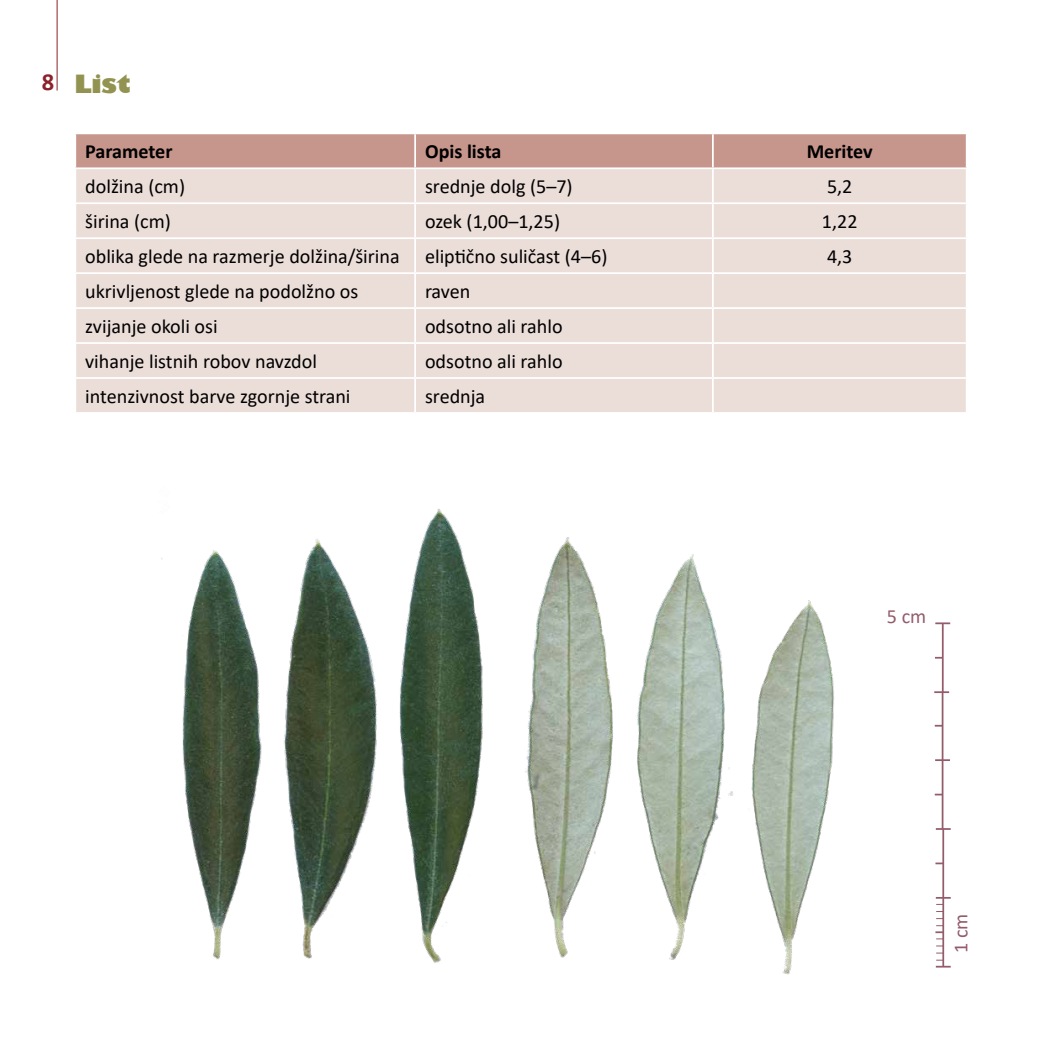
<style>
.page{position:relative;width:1042px;height:1042px;background:#fff}
.page>*{position:absolute;margin:0;border:0;box-sizing:border-box;transform-origin:0 0}
.t1{font:800 24.5px "Gill Sans";color:#929350}
.t2{font:700 24.5px "Calibri";color:#8b2229}
.t3{font:20.12px "Calibri";color:#000}
.t4{font:700 20.12px "Calibri";color:#000}
.t5{font:20.12px "Calibri";color:#925c6b}
</style>
<div class="page">
<hr style="left:57px;top:0;width:1px;height:91px;background:#8b222a">
<div style="left:76px;top:134px;width:890px;height:33px;background:#c6958b"></div>
<div style="left:76px;top:169px;width:890px;height:243px;background:#ebddd8"></div>
<hr style="left:414px;top:134px;width:2px;height:33px;background:#fff">
<hr style="left:712px;top:134px;width:2px;height:33px;background:#fff">
<hr style="left:414px;top:169px;width:2px;height:33px;background:#fff">
<hr style="left:712px;top:169px;width:2px;height:33px;background:#fff">
<hr style="left:74px;top:202px;width:341px;height:2px;background:#fff">
<hr style="left:415px;top:202px;width:298px;height:2px;background:#fff">
<hr style="left:414px;top:204px;width:2px;height:33px;background:#fff">
<hr style="left:713px;top:202px;width:254px;height:2px;background:#fff">
<hr style="left:712px;top:204px;width:2px;height:33px;background:#fff">
<hr style="left:74px;top:237px;width:341px;height:2px;background:#fff">
<hr style="left:415px;top:237px;width:298px;height:2px;background:#fff">
<hr style="left:414px;top:239px;width:2px;height:33px;background:#fff">
<hr style="left:713px;top:237px;width:254px;height:2px;background:#fff">
<hr style="left:712px;top:239px;width:2px;height:33px;background:#fff">
<hr style="left:74px;top:272px;width:341px;height:2px;background:#fff">
<hr style="left:415px;top:272px;width:298px;height:2px;background:#fff">
<hr style="left:414px;top:274px;width:2px;height:33px;background:#fff">
<hr style="left:713px;top:272px;width:254px;height:2px;background:#fff">
<hr style="left:712px;top:274px;width:2px;height:33px;background:#fff">
<hr style="left:74px;top:307px;width:341px;height:2px;background:#fff">
<hr style="left:415px;top:307px;width:298px;height:2px;background:#fff">
<hr style="left:414px;top:309px;width:2px;height:33px;background:#fff">
<hr style="left:713px;top:307px;width:254px;height:2px;background:#fff">
<hr style="left:712px;top:309px;width:2px;height:33px;background:#fff">
<hr style="left:74px;top:342px;width:341px;height:2px;background:#fff">
<hr style="left:415px;top:342px;width:298px;height:2px;background:#fff">
<hr style="left:414px;top:344px;width:2px;height:33px;background:#fff">
<hr style="left:713px;top:342px;width:254px;height:2px;background:#fff">
<hr style="left:712px;top:344px;width:2px;height:33px;background:#fff">
<hr style="left:74px;top:377px;width:341px;height:2px;background:#fff">
<hr style="left:415px;top:377px;width:298px;height:2px;background:#fff">
<hr style="left:414px;top:379px;width:2px;height:33px;background:#fff">
<hr style="left:713px;top:377px;width:254px;height:2px;background:#fff">
<hr style="left:712px;top:379px;width:2px;height:33px;background:#fff">
<img style="left:161px;top:509px;width:673px;height:466px">
<hr style="left:942px;top:829px;width:2px;height:137px;background:#925c6b">
<svg style="left:936px;top:897px;width:14px;height:1px"></svg>
<svg style="left:936px;top:828px;width:14px;height:2px"></svg>
<svg style="left:935px;top:862px;width:8px;height:2px"></svg>
<svg style="left:936px;top:960px;width:14px;height:7px"></svg>
<svg style="left:935px;top:925px;width:8px;height:14px"></svg>
<hr style="left:941px;top:691px;width:2px;height:138px;background:#925c6b">
<svg style="left:934px;top:691px;width:15px;height:2px"></svg>
<svg style="left:935px;top:759px;width:15px;height:2px"></svg>
<hr style="left:942px;top:623px;width:1px;height:69px;background:#925c6b">
<svg style="left:935px;top:622px;width:15px;height:2px"></svg>
<p class="t2" style="left:42px;top:65px;width:14px">8</p>
<p class="t1" style="left:74px;top:69px;width:58px">List</p>
<p class="t4" style="left:85px;top:137px;width:89px">Parameter</p>
<p class="t4" style="left:425px;top:137px;width:78px">Opis lista</p>
<p class="t4" style="left:807px;top:137px;width:68px">Meritev</p>
<p class="t3" style="left:85px;top:173px;width:101px">dolžina (cm)</p>
<p class="t3" style="left:425px;top:173px;width:149px">srednje dolg (5–7)</p>
<p class="t3" style="left:827px;top:173px;width:27px">5,2</p>
<p class="t3" style="left:85px;top:208px;width:87px">širina (cm)</p>
<p class="t3" style="left:425px;top:208px;width:137px">ozek (1,00–1,25)</p>
<p class="t3" style="left:822px;top:208px;width:37px">1,22</p>
<p class="t3" style="left:85px;top:243px;width:316px">oblika glede na razmerje dolžina/širina</p>
<p class="t3" style="left:425px;top:243px;width:184px">eliptično suličast (4–6)</p>
<p class="t3" style="left:827px;top:243px;width:27px">4,3</p>
<p class="t3" style="left:85px;top:277px;width:275px">ukrivljenost glede na podolžno os</p>
<p class="t3" style="left:425px;top:277px;width:47px">raven</p>
<p class="t3" style="left:85px;top:312px;width:134px">zvijanje okoli osi</p>
<p class="t3" style="left:425px;top:312px;width:139px">odsotno ali rahlo</p>
<p class="t3" style="left:85px;top:347px;width:233px">vihanje listnih robov navzdol</p>
<p class="t3" style="left:425px;top:347px;width:139px">odsotno ali rahlo</p>
<p class="t3" style="left:85px;top:382px;width:267px">intenzivnost barve zgornje strani</p>
<p class="t3" style="left:425px;top:382px;width:62px">srednja</p>
<p class="t5" style="left:887px;top:603px;width:41px">5 cm</p>
<p class="t5" style="left:947px;top:953px;width:41px;rotate:-90deg">1 cm</p>
</div>
